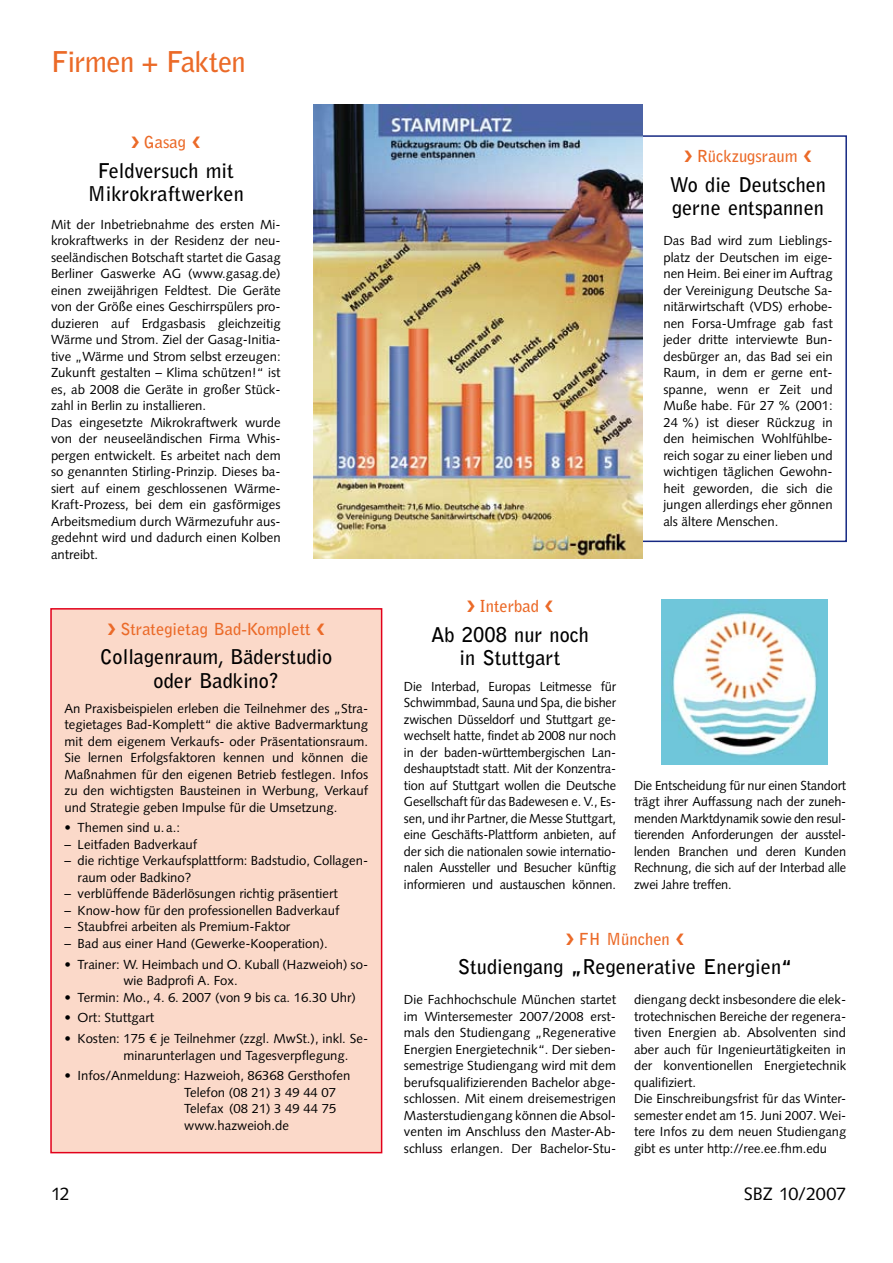
<style>
.page{position:relative;width:893px;height:1263px;background:#fff}
.page>*{position:absolute;margin:0;border:0;box-sizing:border-box;transform-origin:0 0}
.t1{font:700 28.5px "Bell Gothic Std";letter-spacing:-.025em;color:#eb6a28}
.t2{font:700 20.25px/23.2px "Bell Gothic Std";color:#000;text-align:center}
.t3{font:18px "Syntax LT Std";letter-spacing:-.01em;color:#000}
.t4{font:700 16.5px "Bell Gothic Std";color:#eb6a28}
.t5{font:13.2px/16.5px "Syntax LT Std";color:#000}
.s1{font-family:"Syntax LT Std"}
</style>
<div class="page">
<div style="left:573px;top:135px;width:274px;height:407px;border:2px solid #162983"></div>
<div style="left:51px;top:609px;width:331px;height:543px;background:#fbd9c9"></div>
<div style="left:50px;top:608px;width:332px;height:545px;border:2px solid #e2001a"></div>
<img style="left:314px;top:104px;width:328px;height:455px">
<img style="left:662px;top:599px;width:165px;height:165px">
<h1 class="t1" style="left:51px;top:45px;width:196px">Firmen + Fakten</h1>
<p class="t4" style="left:131px;top:132px;width:71px">❯ Gasag ❮</p>
<h2 class="t2" style="left:88px;top:159px;width:157px">Feldversuch mit<br>Mikrokraftwerken</h2>
<p class="t5" style="left:51px;top:216px;width:231px">Mit der Inbetriebnahme des ersten Mi&shy;krokraftwerks in der Residenz der neu&shy;seeländischen Botschaft startet die Gasag Berliner Gaswerke AG (www.gasag.de) einen zweijährigen Feldtest. Die Geräte von der Größe eines Geschirrspülers pro&shy;duzieren auf Erdgasbasis gleichzeitig Wärme und Strom. Ziel der Gasag-Initia&shy;tive „Wärme und Strom selbst erzeugen:<br>Zukunft gestalten – Klima schützen!“ ist es, ab 2008 die Geräte in großer Stück&shy;zahl in Berlin zu installieren.<br>Das eingesetzte Mikrokraftwerk wurde von der neuseeländischen Firma Whis&shy;pergen entwickelt. Es arbeitet nach dem so genannten Stirling-Prinzip. Dieses ba&shy;siert auf einem geschlossenen Wärme-Kraft-Prozess, bei dem ein gasförmiges Arbeitsmedium durch Wärmezufuhr aus&shy;gedehnt wird und dadurch einen Kolben antreibt.</p>
<p class="t4" style="left:108px;top:619px;width:219px">❯ Strategietag Bad-Komplett ❮</p>
<h2 class="t2" style="left:100px;top:645px;width:234px">Collagenraum, Bäderstudio oder Badkino?</h2>
<p class="t5" style="left:65px;top:700px;width:305px;text-align:justify">An Praxisbeispielen erleben die Teilnehmer des „Stra&shy;tegietages Bad-Komplett“ die aktive Badvermarktung mit dem eigenem Verkaufs- oder Präsentationsraum.<br>Sie lernen Erfolgsfaktoren kennen und können die Maßnahmen für den eigenen Betrieb festlegen. Infos zu den wichtigsten Bausteinen in Werbung, Verkauf und Strategie geben Impulse für die Umsetzung.</p>
<p class="t5" style="left:65px;top:819px;width:117px">• Themen sind u. a.:</p>
<p class="t5" style="left:65px;top:836px;width:134px">– Leitfaden Badverkauf</p>
<p class="t5" style="left:78px;top:852px;width:292px;text-indent:-13px">– die richtige Verkaufsplattform: Badstudio, Collagen&shy;raum oder Badkino?</p>
<p class="t5" style="left:65px;top:885px;width:275px">– verblüffende Bäderlösungen richtig präsentiert</p>
<p class="t5" style="left:65px;top:902px;width:276px">– Know-how für den professionellen Badverkauf</p>
<p class="t5" style="left:65px;top:918px;width:227px">– Staubfrei arbeiten als Premium-Faktor</p>
<p class="t5" style="left:65px;top:935px;width:265px">– Bad aus einer Hand (Gewerke-Kooperation).</p>
<p class="t5" style="left:123px;top:956px;width:246px;text-indent:-59px">• Trainer: W. Heimbach und O. Kuball (Hazweioh) so&shy;wie Badprofi A. Fox.</p>
<p class="t5" style="left:65px;top:989px;width:293px">• Termin: Mo., 4. 6. 2007 (von 9 bis ca. 16.30 Uhr)</p>
<p class="t5" style="left:65px;top:1009px;width:91px">• Ort: Stuttgart</p>
<p class="t5" style="left:124px;top:1030px;width:246px;text-indent:-59px">• Kosten: 175 € je Teilnehmer (zzgl. MwSt.), inkl. Se&shy;minarunterlagen und Tagesverpflegung.</p>
<p class="t5" style="left:184px;top:1067px;width:168px;text-indent:-120px">• Infos/Anmeldung: Hazweioh, 86368 Gersthofen<br>Telefon (08 21) 3 49 44 07<br>Telefax (08 21) 3 49 44 75 www.hazweioh.de</p>
<p class="t4" style="left:684px;top:146px;width:129px">❯ Rückzugsraum ❮</p>
<h2 class="t2" style="left:670px;top:173px;width:158px;text-align:left">Wo die Deutschen gerne entspannen</h2>
<p class="t5" style="left:663px;top:232px;width:171px">Das Bad wird zum Lieblings&shy;platz der Deutschen im eige&shy;nen Heim. Bei einer im Auftrag der Vereinigung Deutsche Sa&shy;nitärwirtschaft (VDS) erhobe&shy;nen Forsa-Umfrage gab fast jeder dritte interviewte Bun&shy;desbürger an, das Bad sei ein<br>Raum, in dem er gerne ent&shy;spanne, wenn er Zeit und<br>Muße habe. Für 27 % (2001:<br>24 %) ist dieser Rückzug in den heimischen Wohlfühlbe&shy;reich sogar zu einer lieben und wichtigen täglichen Gewohn&shy;heit geworden, die sich die jungen allerdings eher gönnen als ältere Menschen.</p>
<p class="t4" style="left:467px;top:596px;width:88px">❯ Interbad ❮</p>
<h2 class="t2" style="left:431px;top:623px;width:159px">Ab 2008 nur noch in Stuttgart</h2>
<p class="t5" style="left:404px;top:678px;width:214px;text-align:justify">Die Interbad, Europas Leitmesse für Schwimmbad, Sauna und Spa, die bisher zwischen Düsseldorf und Stuttgart ge&shy;wechselt hatte, findet ab 2008 nur noch in der baden-württembergischen Lan&shy;deshauptstadt statt. Mit der Konzentra&shy;tion auf Stuttgart wollen die Deutsche Gesellschaft für das Badewesen e. V., Es&shy;sen, und ihr Partner, die Messe Stuttgart, eine Geschäfts-Plattform anbieten, auf der sich die nationalen sowie internatio&shy;nalen Aussteller und Besucher künftig informieren und austauschen können.</p>
<p class="t5" style="left:634px;top:777px;width:214px;text-align:justify">Die Entscheidung für nur einen Standort trägt ihrer Auffassung nach der zuneh&shy;menden Marktdynamik sowie den resul&shy;tierenden Anforderungen der ausstel&shy;lenden Branchen und deren Kunden Rechnung, die sich auf der Interbad alle zwei Jahre treffen.</p>
<p class="t4" style="left:566px;top:929px;width:120px">❯ FH München ❮</p>
<h2 class="t2" style="left:458px;top:955px;width:336px">Studiengang <span class="s1">„</span>Regenerative Energien<span class="s1">“</span></h2>
<p class="t5" style="left:404px;top:991px;width:214px;text-align:justify">Die Fachhochschule München startet im Wintersemester 2007/2008 erst&shy;mals den Studiengang „Regenerative Energien Energietechnik“. Der sieben&shy;semestrige Studiengang wird mit dem berufsqualifizierenden Bachelor abge&shy;schlossen. Mit einem dreisemestrigen Masterstudiengang können die Absol&shy;venten im Anschluss den Master-Ab&shy;schluss erlangen. Der Bachelor-Stu-</p>
<p class="t5" style="left:634px;top:991px;width:214px">dien-gang deckt insbesondere die elek&shy;trotechnischen Bereiche der regenera&shy;tiven Energien ab. Absolventen sind aber auch für Ingenieurtätigkeiten in der konventionellen Energietechnik qualifiziert.<br>Die Einschreibungsfrist für das Winter&shy;semester endet am 15. Juni 2007. Wei&shy;tere Infos zu dem neuen Studiengang gibt es unter http://ree.ee.fhm.edu</p>
<h3 class="t3" style="left:51px;top:1183px;width:20px">12</h3>
<h3 class="t3" style="left:744px;top:1183px;width:104px">SBZ 10/2007</h3>
</div>
